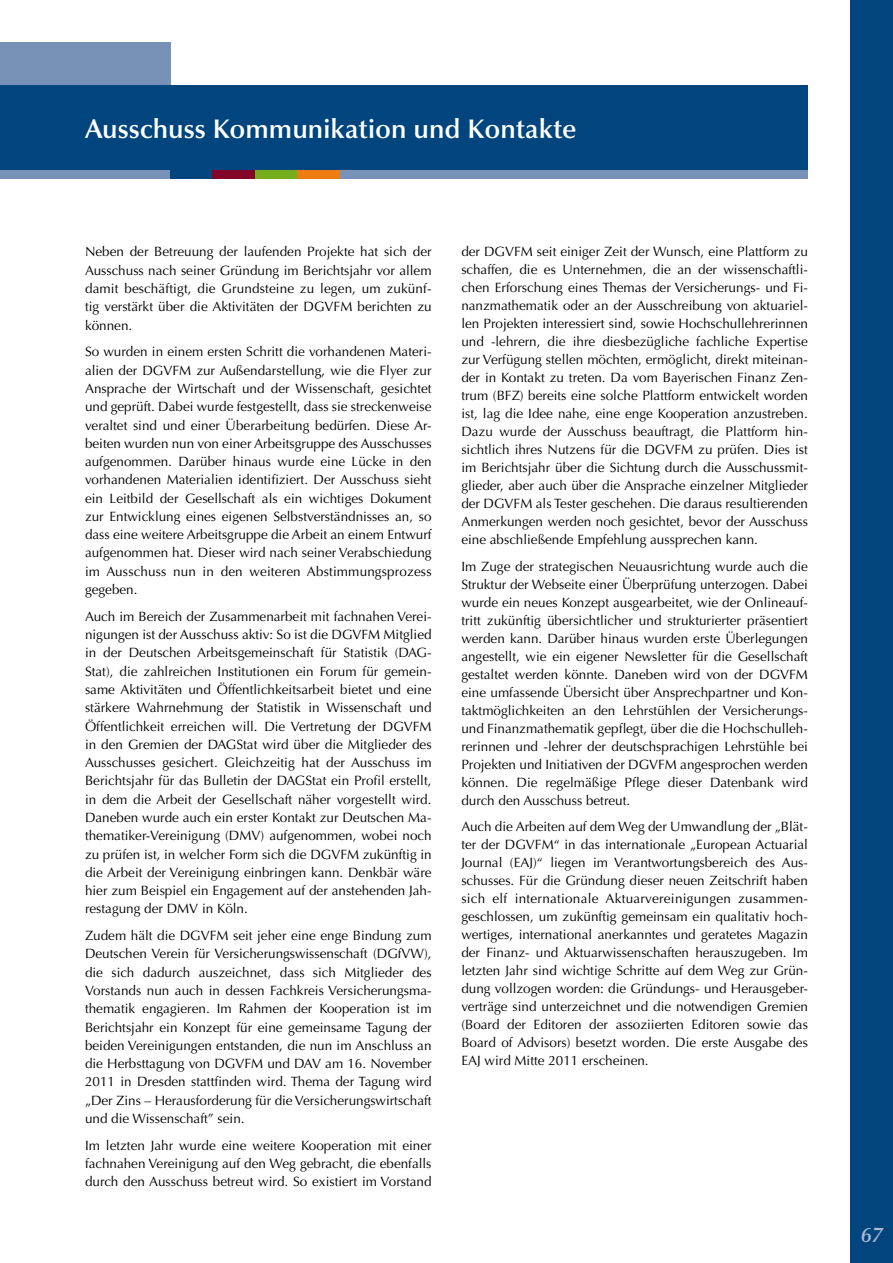
<style>
.page{position:relative;width:893px;height:1263px;background:#fff}
.page>*{position:absolute;margin:0;border:0;box-sizing:border-box;transform-origin:0 0}
.t1{font:600 27px "Optima LT";color:#fff}
.t2{font:italic 600 21px "Optima LT";color:#adbad3}
.t3{font:13.5px/18.3px "Optima LT";color:#000;text-align:justify}
</style>
<div class="page">
<div style="left:850px;top:0;width:43px;height:1263px;background:#00457d"></div>
<div style="left:0;top:43px;width:170px;height:42px;background:#7891b7"></div>
<div style="left:0;top:85px;width:808px;height:85px;background:#00457d"></div>
<div style="left:0;top:170px;width:808px;height:9px;background:#7891b7"></div>
<div style="left:170px;top:170px;width:43px;height:9px;background:#00457d"></div>
<div style="left:213px;top:170px;width:42px;height:9px;background:#830628"></div>
<div style="left:255px;top:170px;width:43px;height:9px;background:#76ad1c"></div>
<div style="left:298px;top:170px;width:42px;height:9px;background:#ee7d11"></div>
<h1 class="t1" style="left:85px;top:113px;width:493px">Ausschuss Kommunikation und Kontakte</h1>
<p class="t3" style="left:85px;top:243px;width:348px">Neben der Betreuung der laufenden Projekte hat sich der Ausschuss nach seiner Gründung im Berichtsjahr vor allem damit beschäftigt, die Grundsteine zu legen, um zukünf&shy;tig verstärkt über die Aktivitäten der DGVFM berichten zu können.</p>
<p class="t3" style="left:85px;top:343px;width:348px">So wurden in einem ersten Schritt die vorhandenen Materi&shy;alien der DGVFM zur Außendarstellung, wie die Flyer zur Ansprache der Wirtschaft und der Wissenschaft, gesichtet und geprüft. Dabei wurde festgestellt, dass sie streckenweise veraltet sind und einer Überarbeitung bedürfen. Diese Ar&shy;beiten wurden nun von einer Arbeitsgruppe des Ausschusses aufgenommen. Darüber hinaus wurde eine Lücke in den vorhandenen Materialien identifiziert. Der Ausschuss sieht ein Leitbild der Gesellschaft als ein wichtiges Dokument zur Entwicklung eines eigenen Selbstverständnisses an, so dass eine weitere Arbeitsgruppe die Arbeit an einem Entwurf aufgenommen hat. Dieser wird nach seiner Verabschiedung im Ausschuss nun in den weiteren Abstimmungsprozess gegeben.</p>
<p class="t3" style="left:85px;top:607px;width:348px">Auch im Bereich der Zusammenarbeit mit fachnahen Verei&shy;nigungen ist der Ausschuss aktiv: So ist die DGVFM Mitglied in der Deutschen Arbeitsgemeinschaft für Statistik (DAG-Stat), die zahlreichen Institutionen ein Forum für gemein&shy;same Aktivitäten und Öffentlichkeitsarbeit bietet und eine stärkere Wahrnehmung der Statistik in Wissenschaft und Öffentlichkeit erreichen will. Die Vertretung der DGVFM in den Gremien der DAGStat wird über die Mitglieder des Ausschusses gesichert. Gleichzeitig hat der Ausschuss im Berichtsjahr für das Bulletin der DAGStat ein Profil erstellt, in dem die Arbeit der Gesellschaft näher vorgestellt wird.<br>Daneben wurde auch ein erster Kontakt zur Deutschen Ma&shy;thematiker-Vereinigung (DMV) aufgenommen, wobei noch zu prüfen ist, in welcher Form sich die DGVFM zukünftig in die Arbeit der Vereinigung einbringen kann. Denkbär wäre hier zum Beispiel ein Engagement auf der anstehenden Jah&shy;restagung der DMV in Köln.</p>
<p class="t3" style="left:85px;top:926px;width:348px">Zudem hält die DGVFM seit jeher eine enge Bindung zum Deutschen Verein für Versicherungswissenschaft (DGfVW), die sich dadurch auszeichnet, dass sich Mitglieder des Vorstands nun auch in dessen Fachkreis Versicherungsma&shy;thematik engagieren. Im Rahmen der Kooperation ist im Berichtsjahr ein Konzept für eine gemeinsame Tagung der beiden Vereinigungen entstanden, die nun im Anschluss an die Herbsttagung von DGVFM und DAV am 16. November 2011 in Dresden stattfinden wird. Thema der Tagung wird „Der Zins – Herausforderung für die Versicherungswirtschaft und die Wissenschaft” sein.</p>
<p class="t3" style="left:85px;top:1136px;width:348px">Im letzten Jahr wurde eine weitere Kooperation mit einer fachnahen Vereinigung auf den Weg gebracht, die ebenfalls durch den Ausschuss betreut wird. So existiert im Vorstand</p>
<p class="t3" style="left:461px;top:243px;width:348px">der DGVFM seit einiger Zeit der Wunsch, eine Plattform zu schaffen, die es Unternehmen, die an der wissenschaftli&shy;chen Erforschung eines Themas der Versicherungs- und Fi&shy;nanzmathematik oder an der Ausschreibung von aktuariel&shy;len Projekten interessiert sind, sowie Hochschullehrerinnen und -lehrern, die ihre diesbezügliche fachliche Expertise zur Verfügung stellen möchten, ermöglicht, direkt miteinan&shy;der in Kontakt zu treten. Da vom Bayerischen Finanz Zen&shy;trum (BFZ) bereits eine solche Plattform entwickelt worden ist, lag die Idee nahe, eine enge Kooperation anzustreben.<br>Dazu wurde der Ausschuss beauftragt, die Plattform hin&shy;sichtlich ihres N utzens für die DGVFM zu prüfen. Dies ist im Berichtsjahr über die Sichtung durch die Ausschussmit&shy;glieder, aber auch über die Ansprache einzelner Mitglieder der DGVFM als Tester geschehen. Die daraus resultierenden Anmerkungen werden noch gesichtet, bevor der Ausschuss eine abschließende Empfehlung aussprechen kann.</p>
<p class="t3" style="left:461px;top:557px;width:348px">Im Zuge der strategischen Neuausrichtung wurde auch die Struktur der Webseite einer Überprüfung unterzogen. Dabei wurde ein neues Konzept ausgearbeitet, wie der Onlineauf&shy;tritt zukünftig übersichtlicher und strukturierter präsentiert werden kann. Darüber hinaus wurden erste Überlegungen angestellt, wie ein eigener Newsletter für die Gesellschaft gestaltet werden könnte. Daneben wird von der DGVFM eine umfassende Übersicht über Ansprechpartner und Kon&shy;taktmöglichkeiten an den Lehrstühlen der Versicherungs&shy;und Finanzmathematik gepflegt, über die die Hochschulleh&shy;rerinnen und -lehrer der deutschsprachigen Lehrstühle bei Projekten und Initiativen der DGVFM angesprochen werden können. Die regelmäßige Pflege dieser Datenbank wird durch den Ausschuss betreut.</p>
<p class="t3" style="left:461px;top:818px;width:348px">Auch die Arbeiten auf dem Weg der Umwandlung der „Blät&shy;ter der DGVFM“ in das internationale „European Actuarial Journal (EAJ)“ liegen im Verantwortungsbereich des Aus&shy;schusses. Für die Gründung dieser neuen Zeitschrift haben sich elf internationale Aktuarvereinigungen zusammen&shy;geschlossen, um zukünftig gemeinsam ein qualitativ hoch&shy;wertiges, international anerkanntes und geratetes Magazin der Finanz- und Aktuarwissenschaften herauszugeben. Im letzten Jahr sind wichtige Schritte auf dem Weg zur Grün&shy;dung vollzogen worden: die Gründungs- und Herausgeber&shy;verträge sind unterzeichnet und die notwendigen Gremien (Board der Editoren der assoziierten Editoren sowie das Board of Advisors) besetzt worden. Die erste Ausgabe des EAJ wird Mitte 2011 erscheinen.</p>
<h2 class="t2" style="left:861px;top:1222px;width:23px">67</h2>
</div>
